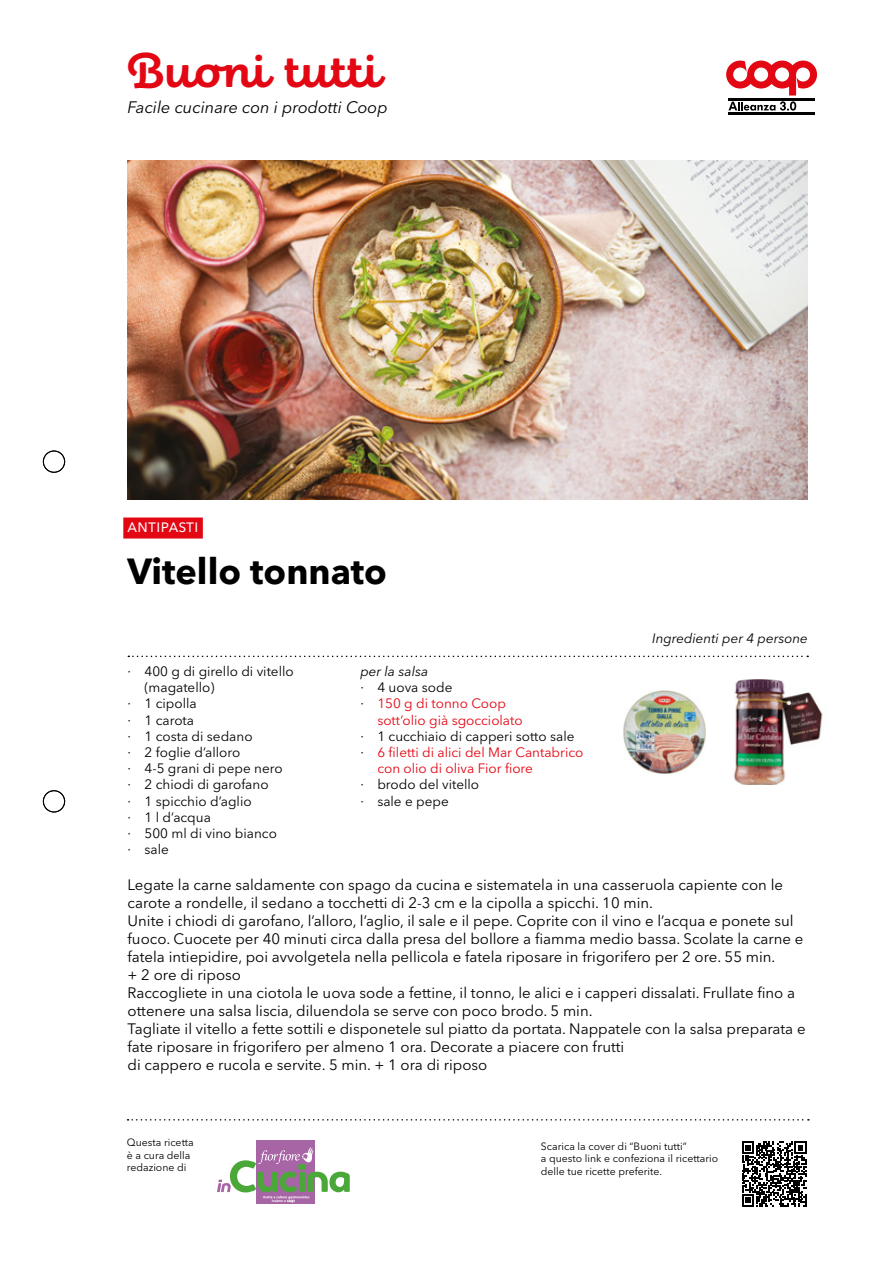
<style>
.page{position:relative;width:893px;height:1263px;background:#fff}
.page>*{position:absolute;margin:0;border:0;box-sizing:border-box;transform-origin:0 0}
.t1{font:700 48.9px "Eldwin Script";color:#e30613}
.t2{font:700 36px "Avenir Next LT Pro";color:#000}
.t3{font:18px "Avenir Next LT Pro";color:#fff}
.t4{font:italic 16.5px "Avenir Next LT Pro";color:#000}
.t5{font:15px/18px "Avenir Next LT Pro";color:#000}
.t6{font:13.5px/16.2px "Avenir Next LT Pro";color:#000}
.t7{font:13.5px "Avenir Next LT Pro";color:#e30613}
.t8{font:italic 13.5px "Avenir Next LT Pro";color:#000}
.t9{font:10.5px/12.6px "Avenir Next LT Pro";color:#000}
.s1{color:#000}
</style>
<div class="page">
<div style="left:256px;top:1140px;width:58px;height:64px;background:#a765a6"></div>
<svg style="left:217px;top:1147px;width:133px;height:56px"></svg>
<svg style="left:742px;top:1141px;width:65px;height:65px"></svg>
<div style="left:43px;top:451px;width:22px;height:22px;border:1px solid #000;border-radius:50%"></div>
<div style="left:43px;top:790px;width:22px;height:22px;border:1px solid #000;border-radius:50%"></div>
<div style="left:123px;top:517px;width:80px;height:21px;background:#e30613"></div>
<svg style="left:128px;top:656px;width:680px;height:1px"></svg>
<img style="left:128px;top:161px;width:680px;height:339px">
<hr style="left:728px;top:112px;width:87px;height:2px;background:#000">
<svg style="left:726px;top:61px;width:91px;height:50px"></svg>
<svg style="left:128px;top:1119px;width:681px;height:1px"></svg>
<img style="left:733px;top:680px;width:90px;height:105px">
<img style="left:623px;top:691px;width:83px;height:83px">
<h1 class="t1" style="left:128px;top:43px;width:254px">Buoni tutti</h1>
<p class="t4" style="left:128px;top:97px;width:262px">Facile cucinare con i prodotti Coop</p>
<p class="t3" style="left:128px;top:515px;width:73px">antipasti</p>
<h2 class="t2" style="left:128px;top:549px;width:261px">Vitello tonnato</h2>
<p class="t6" style="left:128px;top:663px;width:168px">∙ 400 g di girello di vitello</p>
<p class="t6" style="left:145px;top:679px;width:71px">(magatello)</p>
<p class="t6" style="left:128px;top:696px;width:71px">∙ 1 cipolla</p>
<p class="t6" style="left:128px;top:712px;width:68px">∙ 1 carota</p>
<p class="t6" style="left:128px;top:728px;width:127px">∙ 1 costa di sedano</p>
<p class="t6" style="left:128px;top:744px;width:114px">∙ 2 foglie d’alloro</p>
<p class="t6" style="left:128px;top:760px;width:157px">∙ 4-5 grani di pepe nero</p>
<p class="t6" style="left:128px;top:777px;width:143px">∙ 2 chiodi di garofano</p>
<p class="t6" style="left:128px;top:793px;width:126px">∙ 1 spicchio d’aglio</p>
<p class="t6" style="left:128px;top:809px;width:85px">∙ 1 l d’acqua</p>
<p class="t6" style="left:128px;top:825px;width:151px">∙ 500 ml di vino bianco</p>
<p class="t6" style="left:128px;top:841px;width:43px">∙ sale</p>
<p class="t8" style="left:360px;top:663px;width:69px">per la salsa</p>
<p class="t6" style="left:360px;top:679px;width:94px">∙ 4 uova sode</p>
<p class="t7" style="left:360px;top:696px;width:147px"><span class="s1">∙</span> 150 g di tonno Coop</p>
<p class="t7" style="left:377px;top:712px;width:147px">sott’olio già sgocciolato</p>
<p class="t6" style="left:360px;top:728px;width:216px">∙ 1 cucchiaio di capperi sotto sale</p>
<p class="t7" style="left:360px;top:744px;width:225px"><span class="s1">∙</span> 6 filetti di alici del Mar Cantabrico</p>
<p class="t7" style="left:377px;top:760px;width:157px">con olio di oliva Fior fiore</p>
<p class="t6" style="left:360px;top:777px;width:120px">∙ brodo del vitello ∙ sale e pepe</p>
<p class="t8" style="left:652px;top:630px;width:157px">Ingredienti per 4 persone</p>
<p class="t5" style="left:128px;top:876px;width:679px">Legate la carne saldamente con spago da cucina e sistematela in una casseruola capiente con le carote a rondelle, il sedano a tocchetti di 2-3 cm e la cipolla a spicchi. 10 min.<br>Unite i chiodi di garofano, l’alloro, l’aglio, il sale e il pepe. Coprite con il vino e l’acqua e ponete sul fuoco. Cuocete per 40 minuti circa dalla presa del bollore a fiamma medio bassa. Scolate la carne e fatela intiepidire, poi avvolgetela nella pellicola e fatela riposare in frigorifero per 2 ore. 55 min.<br>+ 2 ore di riposo<br>Raccogliete in una ciotola le uova sode a fettine, il tonno, le alici e i capperi dissalati. Frullate fino a ottenere una salsa liscia, diluendola se serve con poco brodo. 5 min.<br>Tagliate il vitello a fette sottili e disponetele sul piatto da portata. Nappatele con la salsa preparata e fate riposare in frigorifero per almeno 1 ora. Decorate a piacere con frutti<br>di cappero e rucola e servite. 5 min. + 1 ora di riposo</p>
<p class="t9" style="left:127px;top:1136px;width:68px">Questa ricetta è a cura della redazione di</p>
<p class="t9" style="left:541px;top:1140px;width:179px">Scarica la cover di “Buoni tutti”<br>a questo link e confeziona il ricettario delle tue ricette preferite.</p>
</div>
